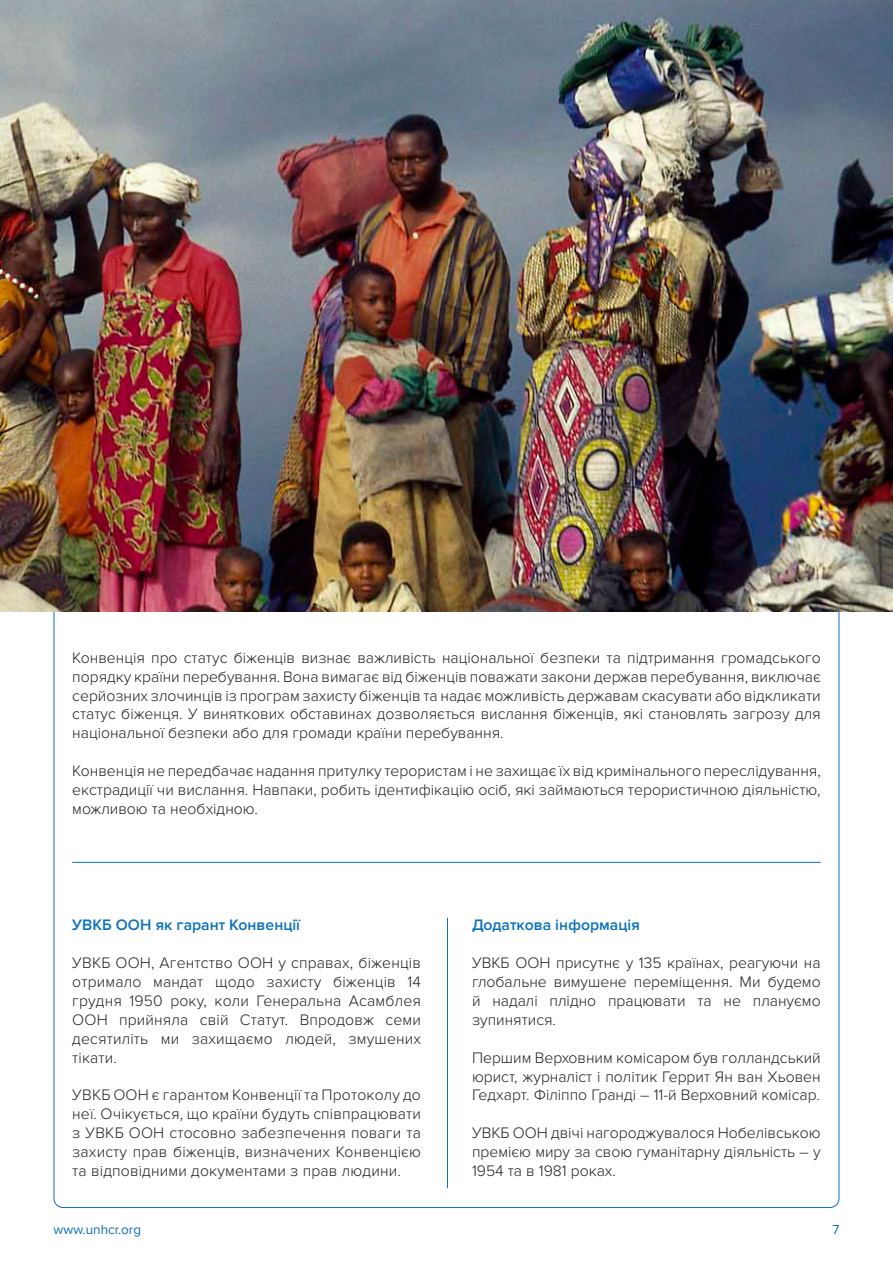
<style>
.page{position:relative;width:893px;height:1263px;background:#fff}
.page>*{position:absolute;margin:0;border:0;box-sizing:border-box;transform-origin:0 0}
.t1{font:300 15.75px/18.9px "Proxima Nova";color:#231f20;text-align:justify}
.t2{font:600 15.75px "Proxima Nova";color:#0b72ba}
.t3{font:13.5px "Proxima Nova";color:#0b72ba}
</style>
<div class="page">
<img style="left:0;top:0;width:893px;height:612px">
<hr style="left:72px;top:862px;width:749px;height:1px;background:#0b72ba">
<hr style="left:447px;top:918px;width:1px;height:270px;background:#0b72ba">
<p class="t1" style="left:72px;top:648px;width:750px">Конвенція про статус біженців визнає важливість національної безпеки та підтримання громадського порядку країни перебування. Вона вимагає від біженців поважати закони держав перебування, виключає серйозних злочинців із програм захисту біженців та надає можливість державам скасувати або відкликати статус біженця. У виняткових обставинах дозволяється вислання біженців, які становлять загрозу для національної безпеки або для громади країни перебування.</p>
<p class="t1" style="left:72px;top:762px;width:750px">Конвенція не передбачає надання притулку терористам і не захищає їх від кримінального переслідування, екстрадиції чи вислання. Навпаки, робить ідентифікацію осіб, які займаються терористичною діяльністю, можливою та необхідною.</p>
<p class="t2" style="left:72px;top:916px;width:229px">УВКБ ООН як гарант Конвенції</p>
<p class="t1" style="left:72px;top:954px;width:350px">УВКБ ООН, Агентство ООН у справах, біженців отримало мандат щодо захисту біженців 14 грудня 1950 року, коли Генеральна Асамблея ООН прийняла свій Статут. Впродовж семи десятиліть ми захищаємо людей, змушених тікати.</p>
<p class="t1" style="left:72px;top:1086px;width:350px">УВКБ ООН є гарантом Конвенції та Протоколу до неї. Очікується, що країни будуть співпрацювати з УВКБ ООН стосовно забезпечення поваги та захисту прав біженців, визначених Конвенцією та відповідними документами з прав людини.</p>
<p class="t2" style="left:472px;top:916px;width:170px">Додаткова інформація</p>
<p class="t1" style="left:472px;top:954px;width:350px">УВКБ ООН присутнє у 135 країнах, реагуючи на глобальне вимушене переміщення. Ми будемо й надалі плідно працювати та не плануємо зупинятися.</p>
<p class="t1" style="left:472px;top:1048px;width:350px">Першим Верховним комісаром був голландський юрист, журналіст і політик Геррит Ян ван Хьовен Гедхарт. Філіппо Гранді – 11-й Верховний комісар.</p>
<p class="t1" style="left:472px;top:1124px;width:350px">УВКБ ООН двічі нагороджувалося Нобелівською премією миру за свою гуманітарну діяльність – у 1954 та в 1981 роках.</p>
<p class="t3" style="left:54px;top:1221px;width:89px">www.unhcr.org</p>
<p class="t3" style="left:832px;top:1221px;width:8px">7</p>
</div>
